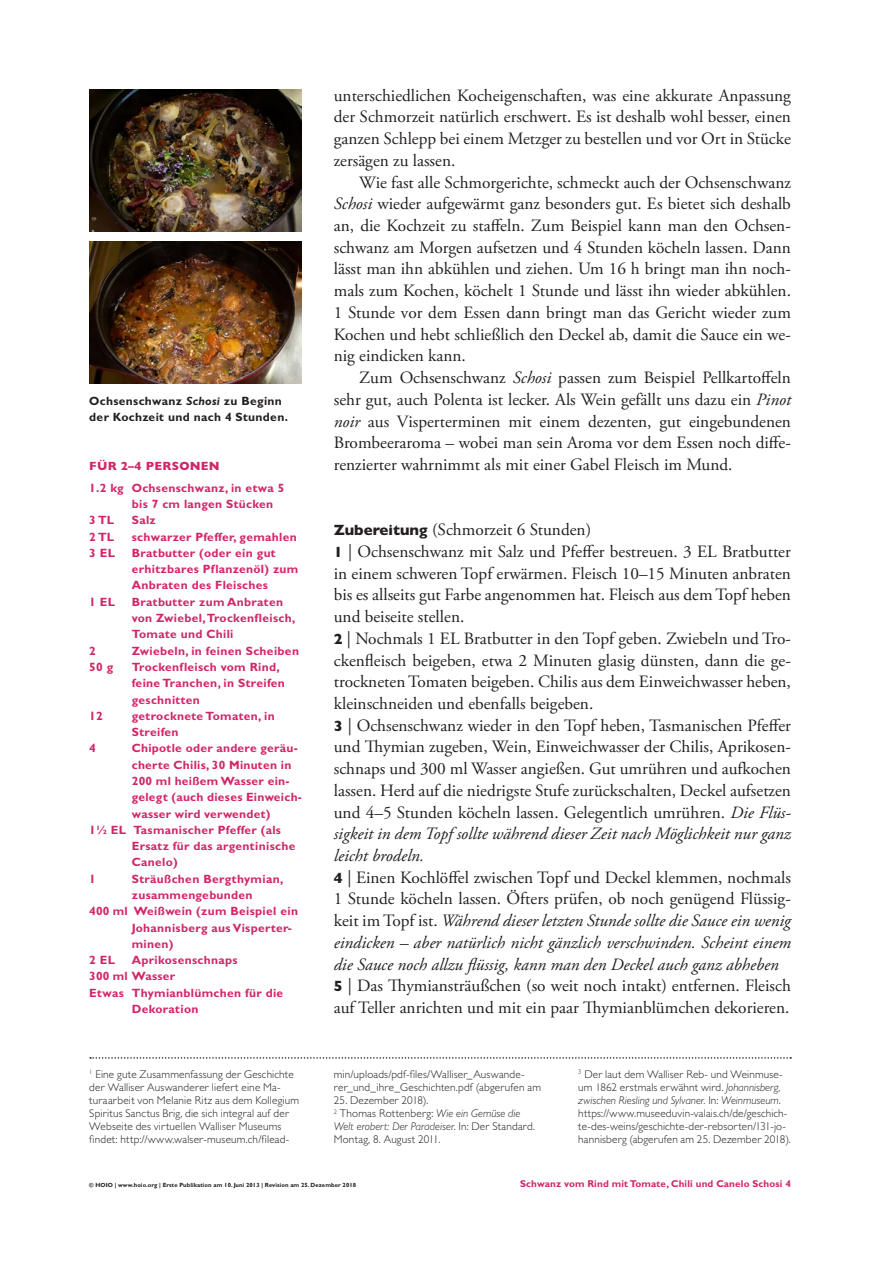
<style>
.page{position:relative;width:893px;height:1263px;background:#fff}
.page>*{position:absolute;margin:0;border:0;box-sizing:border-box;transform-origin:0 0}
.Lauftext_mit_Einzug{font:17.25px/21.8px "Adobe Garamond Pro";color:#231f20;text-align:justify}
.Zubereitung_-_11_5_R{font:17.25px/21.8px "Adobe Garamond Pro";color:#231f20;text-align:justify}
.Zubereitung_-_11_5_R-2{font:italic 17.25px/21.8px "Adobe Garamond Pro";color:#231f20;text-align:justify}
.Zubereitung_Titel{font:17.25px "Adobe Garamond Pro";color:#231f20}
.Zutaten_-_8_Bold{font:700 12px/16.4px "Gill Sans MT Pro";letter-spacing:.025em;color:#d0276a}
.Bildlegende_-_8_Bold{font:700 12px/16.4px "Gill Sans MT Pro";letter-spacing:.025em;color:#231f20}
.Zutaten_Titel_-_8_He{font:800 12px "Gill Sans MT Pro";letter-spacing:.025em;color:#d0276a}
.Anmerkungen_-_7_5_Li{font:300 11.25px/13px "Gill Sans MT Pro";letter-spacing:.015em;color:#231f20}
.t1{font:700 9.9px "Gill Sans MT Pro";letter-spacing:.01em;color:#d0276a}
.Copyright_-_4_Heavy{font:700 6px "Gill Sans MT Pro";letter-spacing:.01em;color:#231f20}
.s1{font-style:italic}
.s2{font-family:"Gill Sans MT Pro";font-weight:800;font-size:15px}
.s3{font-family:"Gill Sans MT Pro";font-weight:800;font-style:normal;font-size:15px}
.s4{font-style:normal}
</style>
<div class="page">
<svg style="left:90px;top:1057px;width:701px;height:2px"></svg>
<img style="left:89px;top:89px;width:213px;height:142px">
<img style="left:89px;top:241px;width:213px;height:142px">
<p class="Bildlegende_-_8_Bold" style="left:89px;top:392px;width:200px">Ochsenschwanz <span class="s1">Schosi</span> zu Beginn der Kochzeit und nach 4 Stunden.</p>
<p class="Zutaten_Titel_-_8_He" style="left:89px;top:459px;width:132px">FÜR 2–4 PERSONEN</p>
<p class="Zutaten_-_8_Bold" style="left:132px;top:479px;width:154px;text-indent:-43px">1.2 kg Ochsenschwanz, in etwa 5 bis 7 cm langen Stücken</p>
<p class="Zutaten_-_8_Bold" style="left:89px;top:512px;width:27px">3 TL</p>
<p class="Zutaten_-_8_Bold" style="left:132px;top:512px;width:25px">Salz</p>
<p class="Zutaten_-_8_Bold" style="left:89px;top:528px;width:27px">2 TL</p>
<p class="Zutaten_-_8_Bold" style="left:132px;top:528px;width:167px">schwarzer Pfeffer, gemahlen</p>
<p class="Zutaten_-_8_Bold" style="left:89px;top:544px;width:27px">3 EL</p>
<p class="Zutaten_-_8_Bold" style="left:132px;top:544px;width:168px">Bratbutter (oder ein gut erhitzbares Pflanzenöl) zum<br>Anbraten des Fleisches</p>
<p class="Zutaten_-_8_Bold" style="left:89px;top:593px;width:27px">1 EL</p>
<p class="Zutaten_-_8_Bold" style="left:132px;top:593px;width:165px">Bratbutter zum Anbraten von Zwiebel, Trockenfleisch,<br>Tomate und Chili</p>
<p class="Zutaten_-_8_Bold" style="left:89px;top:642px;width:8px">2</p>
<p class="Zutaten_-_8_Bold" style="left:132px;top:642px;width:169px">Zwiebeln, in feinen Scheiben</p>
<p class="Zutaten_-_8_Bold" style="left:89px;top:658px;width:25px">50 g</p>
<p class="Zutaten_-_8_Bold" style="left:132px;top:658px;width:155px">Trockenfleisch vom Rind, feine Tranchen, in Streifen geschnitten</p>
<p class="Zutaten_-_8_Bold" style="left:89px;top:707px;width:15px">12</p>
<p class="Zutaten_-_8_Bold" style="left:132px;top:707px;width:145px">getrocknete Tomaten, in<br>Streifen</p>
<p class="Zutaten_-_8_Bold" style="left:89px;top:740px;width:8px">4</p>
<p class="Zutaten_-_8_Bold" style="left:132px;top:740px;width:172px">Chipotle oder andere geräu&shy;cherte Chilis, 30 Minuten in<br>200 ml heißem Wasser ein&shy;gelegt (auch dieses Einweich&shy;wasser wird verwendet)</p>
<p class="Zutaten_-_8_Bold" style="left:132px;top:821px;width:165px;text-indent:-43px">11/2 EL Tasmanischer Pfeffer (als<br>Ersatz für das argentinische<br>Canelo)</p>
<p class="Zutaten_-_8_Bold" style="left:89px;top:870px;width:8px">1</p>
<p class="Zutaten_-_8_Bold" style="left:132px;top:870px;width:153px">Sträußchen Bergthymian, zusammengebunden</p>
<p class="Zutaten_-_8_Bold" style="left:132px;top:903px;width:168px;text-indent:-43px">400 ml Weißwein (zum Beispiel ein<br>Johannisberg aus Visperter&shy;minen)</p>
<p class="Zutaten_-_8_Bold" style="left:89px;top:952px;width:27px">2 EL</p>
<p class="Zutaten_-_8_Bold" style="left:132px;top:952px;width:107px">Aprikosenschnaps</p>
<p class="Zutaten_-_8_Bold" style="left:89px;top:968px;width:88px">300 ml Wasser</p>
<p class="Zutaten_-_8_Bold" style="left:132px;top:984px;width:153px;text-indent:-43px">Etwas Thymianblümchen für die<br>Dekoration</p>
<p class="Lauftext_mit_Einzug" style="left:334px;top:85px;width:459px">unterschiedlichen Kocheigenschaften, was eine akkurate Anpassung der Schmorzeit natürlich erschwert. Es ist deshalb wohl besser, einen ganzen Schlepp bei einem Metzger zu bestellen und vor Ort in Stücke zersägen zu lassen.</p>
<p class="Lauftext_mit_Einzug" style="left:334px;top:172px;width:459px;text-indent:26px">Wie fast alle Schmorgerichte, schmeckt auch der Ochsenschwanz <span class="s1">Schosi</span> wieder aufgewärmt ganz besonders gut. Es bietet sich deshalb an, die Kochzeit zu staffeln. Zum Beispiel kann man den Ochsen&shy;schwanz am Morgen aufsetzen und 4 Stunden köcheln lassen. Dann lässt man ihn abkühlen und ziehen. Um 16 h bringt man ihn noch&shy;mals zum Kochen, köchelt 1 Stunde und lässt ihn wieder abkühlen.<br>1 Stunde vor dem Essen dann bringt man das Gericht wieder zum Kochen und hebt schließlich den Deckel ab, damit die Sauce ein we&shy;nig eindicken kann.</p>
<p class="Lauftext_mit_Einzug" style="left:334px;top:367px;width:459px;text-indent:26px">Zum Ochsenschwanz <span class="s1">Schosi</span> passen zum Beispiel Pellkartoffeln sehr gut, auch Polenta ist lecker. Als Wein gefällt uns dazu ein <span class="s1">Pinot noir</span> aus Visperterminen mit einem dezenten, gut eingebundenen Brombeeraroma – wobei man sein Aroma vor dem Essen noch diffe&shy;renzierter wahrnimmt als mit einer Gabel Fleisch im Mund.</p>
<p class="Zubereitung_Titel" style="left:334px;top:519px;width:259px"><span class="s2">Zubereitung</span> (Schmorzeit 6 Stunden)</p>
<p class="Zubereitung_-_11_5_R" style="left:334px;top:541px;width:459px"><span class="s2">1</span> | Ochsenschwanz mit Salz und Pfeffer bestreuen. 3 EL Bratbutter in einem schweren Topf erwärmen. Fleisch 10–15 Minuten anbraten bis es allseits gut Farbe angenommen hat. Fleisch aus dem Topf heben und beiseite stellen.</p>
<p class="Zubereitung_-_11_5_R" style="left:334px;top:628px;width:459px"><span class="s2">2</span> | Nochmals 1 EL Bratbutter in den Topf geben. Zwiebeln und Tro&shy;ckenfleisch beigeben, etwa 2 Minuten glasig dünsten, dann die ge&shy;trockneten Tomaten beigeben. Chilis aus dem Einweichwasser heben, kleinschneiden und ebenfalls beigeben.</p>
<p class="Zubereitung_-_11_5_R" style="left:334px;top:715px;width:459px"><span class="s2">3</span> | Ochsenschwanz wieder in den Topf heben, Tasmanischen Pfeffer und Thymian zugeben, Wein, Einweichwasser der Chilis, Aprikosen&shy;schnaps und 300 ml Wasser angießen. Gut umrühren und aufkochen lassen. Herd auf die niedrigste Stufe zurückschalten, Deckel aufsetzen und 4–5 Stunden köcheln lassen. Gelegentlich umrühren. <span class="s1">Die Flüs&shy;sigkeit in dem Topf sollte während dieser Zeit nach Möglichkeit nur ganz leicht brodeln.</span></p>
<p class="Zubereitung_-_11_5_R-2" style="left:334px;top:867px;width:459px"><span class="s3">4</span> <span class="s4">| Einen Kochlöffel zwischen Topf und Deckel klemmen, nochmals 1 Stunde köcheln lassen. Öfters prüfen, ob noch genügend Flüssig&shy;keit im Topf ist.</span> Während dieser letzten Stunde sollte die Sauce ein wenig eindicken – aber natürlich nicht gänzlich verschwinden. Scheint einem die Sauce noch allzu flüssig, kann man den Deckel auch ganz abheben</p>
<p class="Zubereitung_-_11_5_R" style="left:334px;top:975px;width:459px"><span class="s2">5</span> | Das Thymiansträußchen (so weit noch intakt) entfernen. Fleisch auf Teller anrichten und mit ein paar Thymianblümchen dekorieren.</p>
<p class="Anmerkungen_-_7_5_Li" style="left:89px;top:1068px;width:211px"><sup>1</sup> Eine gute Zusammenfassung der Geschichte der Walliser Auswanderer liefert eine Ma&shy;turaarbeit von Melanie Ritz aus dem Kollegium Spiritus Sanctus Brig, die sich integral auf der Webseite des virtuellen Walliser Museums findet: http://www.walser-museum.ch/filead-</p>
<p class="Anmerkungen_-_7_5_Li" style="left:334px;top:1068px;width:209px">min/uploads/pdf-files/Walliser_Auswande&shy;rer_und_ihre_Geschichten.pdf (abgerufen am</p>
<p class="Anmerkungen_-_7_5_Li" style="left:334px;top:1094px;width:96px">25. Dezember 2018).</p>
<p class="Anmerkungen_-_7_5_Li" style="left:334px;top:1107px;width:203px"><sup>2</sup> Thomas Rottenberg: <span class="s1">Wie ein Gemüse die<br>Welt erobert: Der Paradeiser</span>. In: Der Standard.<br>Montag, 8. August 2011.</p>
<p class="Anmerkungen_-_7_5_Li" style="left:578px;top:1068px;width:214px"><sup>3</sup> Der laut dem Walliser Reb- und Weinmuse&shy;um 1862 erstmals erwähnt wird. <span class="s1">Johannisberg, zwischen Riesling und Sylvaner.</span> In: <span class="s1">Weinmuseum</span>. https://www.museeduvin-valais.ch/de/geschich&shy;te-des-weins/geschichte-der-rebsorten/131-jo&shy;hannisberg (abgerufen am 25. Dezember 2018).</p>
<p class="Copyright_-_4_Heavy" style="left:89px;top:1181px;width:268px">© HOIO | www.hoio.org | Erste Publikation am 10. Juni 2013 | Revision am 25. Dezember 2018</p>
<p class="t1" style="left:520px;top:1177px;width:272px">Schwanz vom Rind mit Tomate, Chili und Canelo Schosi 4</p>
</div>
